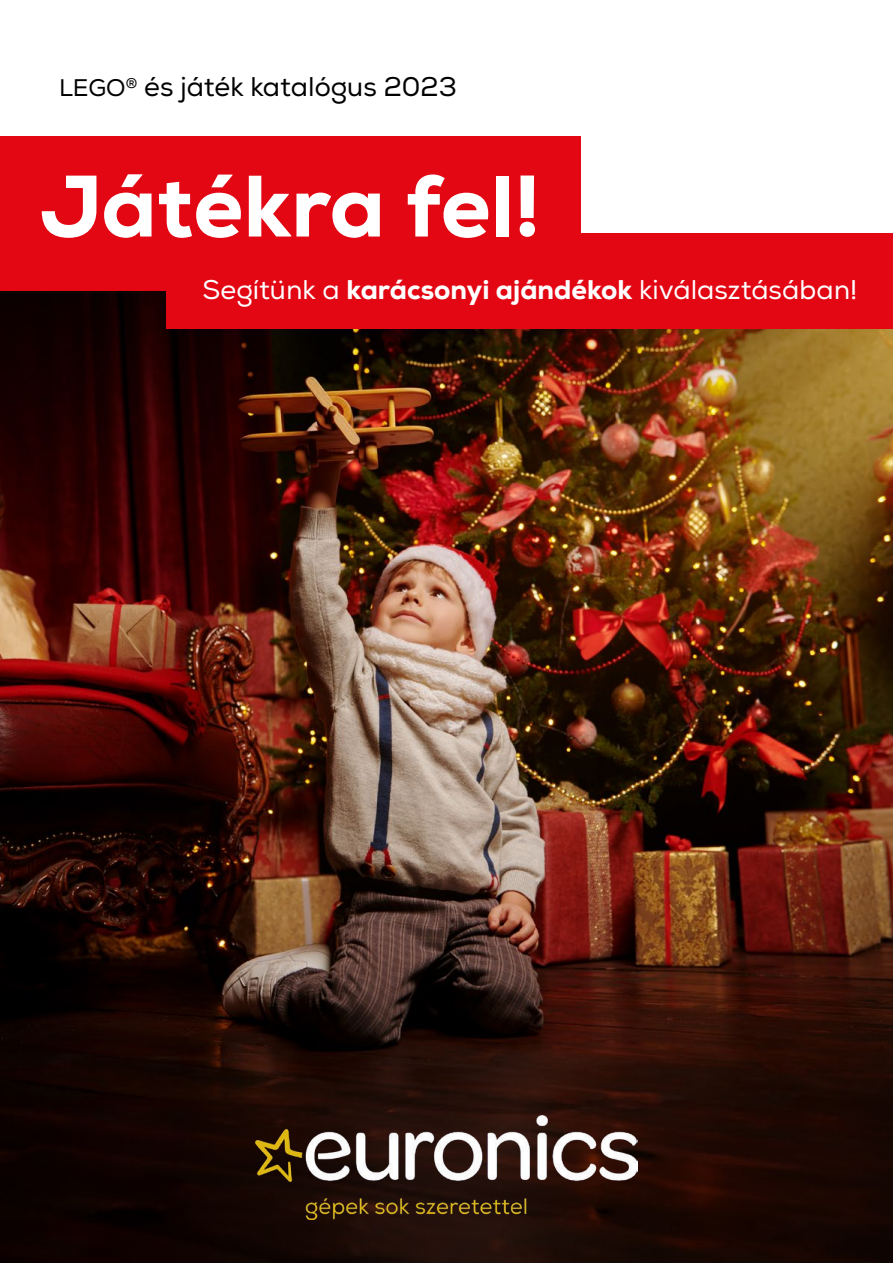
<style>
.page{position:relative;width:893px;height:1263px;background:#fff}
.page>*{position:absolute;margin:0;border:0;box-sizing:border-box;transform-origin:0 0}
.t1{font:800 87px "Euronics";color:#fff}
.t2{font:27px "Euronics";color:#fff}
.t3{font:27px "Euronics";color:#000}
.s1{font-size:24px}
.s2{font-weight:800}
</style>
<div class="page">
<img style="left:0;top:290px;width:893px;height:973px">
<img style="left:255px;top:1115px;width:383px;height:104px">
<div style="left:0;top:136px;width:580px;height:154px;background:#e30613"></div>
<div style="left:167px;top:233px;width:726px;height:95px;background:#e30613"></div>
<p class="t3" style="left:59px;top:71px;width:399px"><span class="s1">LEGO</span><sup>®</sup> és játék katalógus 2023</p>
<h1 class="t1" style="left:40px;top:151px;width:502px">Játékra fel!</h1>
<p class="t2" style="left:203px;top:273px;width:656px">Segítünk a <span class="s2">karácsonyi ajándékok</span> kiválasztásában!</p>
</div>
